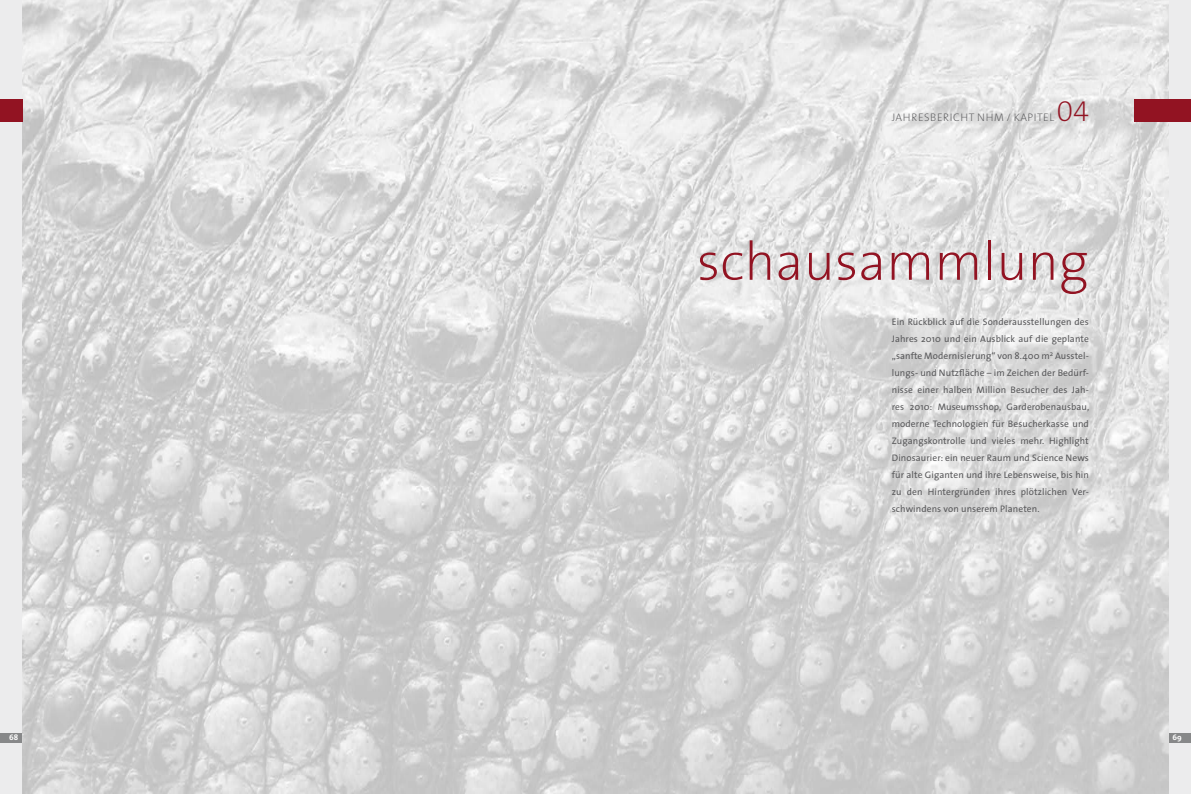
<style>
.page{position:relative;width:1191px;height:794px;background:#fff}
.page>*{position:absolute;margin:0;border:0;box-sizing:border-box;transform-origin:0 0}
.t1{font:200 54px "The Sans";color:#921322}
.t2{font:29px "The Sans Extra Light Caps";color:#921322}
.t3{font:11px "The Sans Extra Light Caps";letter-spacing:.05em;color:#58585a}
.t4{font:9.5px/17px "The Sans";letter-spacing:.01em;color:#58585a;text-align:justify}
.t5{font:700 8px "The Sans";color:#fff}
</style>
<div class="page">
<div style="left:0;top:0;width:23px;height:794px;background:#ececed"></div>
<div style="left:0;top:732px;width:23px;height:10px;background:#878889"></div>
<div style="left:1168px;top:0;width:23px;height:794px;background:#ececed"></div>
<div style="left:1168px;top:732px;width:23px;height:10px;background:#878889"></div>
<img style="left:23px;top:0;width:1145px;height:794px">
<div style="left:0;top:99px;width:23px;height:23px;background:#921322"></div>
<div style="left:1134px;top:99px;width:57px;height:23px;background:#921322"></div>
<h2 class="t2" style="left:1056px;top:87px;width:34px">04</h2>
<p class="t3" style="left:891px;top:108px;width:164px">JAHRESBERICHT NHM / KAPITEL</p>
<h1 class="t1" style="left:697px;top:217px;width:393px">schausammlung</h1>
<p class="t4" style="left:891px;top:312px;width:199px">Ein Rückblick auf die Sonderausstellungen des Jahres 2010 und ein Ausblick auf die geplante „sanfte Modernisierung“ von 8.400 m<sup>2</sup> Ausstel&shy;lungs- und Nutzfläche – im Zeichen der Bedürf&shy;nisse einer halben Million Besucher des Jah&shy;res 2010: Museumsshop, Garderobenausbau, moderne Technologien für Besucherkasse und Zugangskontrolle und vieles mehr. Highlight Dinosaurier: ein neuer Raum und Science News für alte Giganten und ihre Lebensweise, bis hin zu den Hintergründen ihres plötzlichen Ver&shy;schwindens von unserem Planeten.</p>
<p class="t5" style="left:9px;top:730px;width:6px">68</p>
<p class="t5" style="left:1172px;top:730px;width:6px">69</p>
</div>
